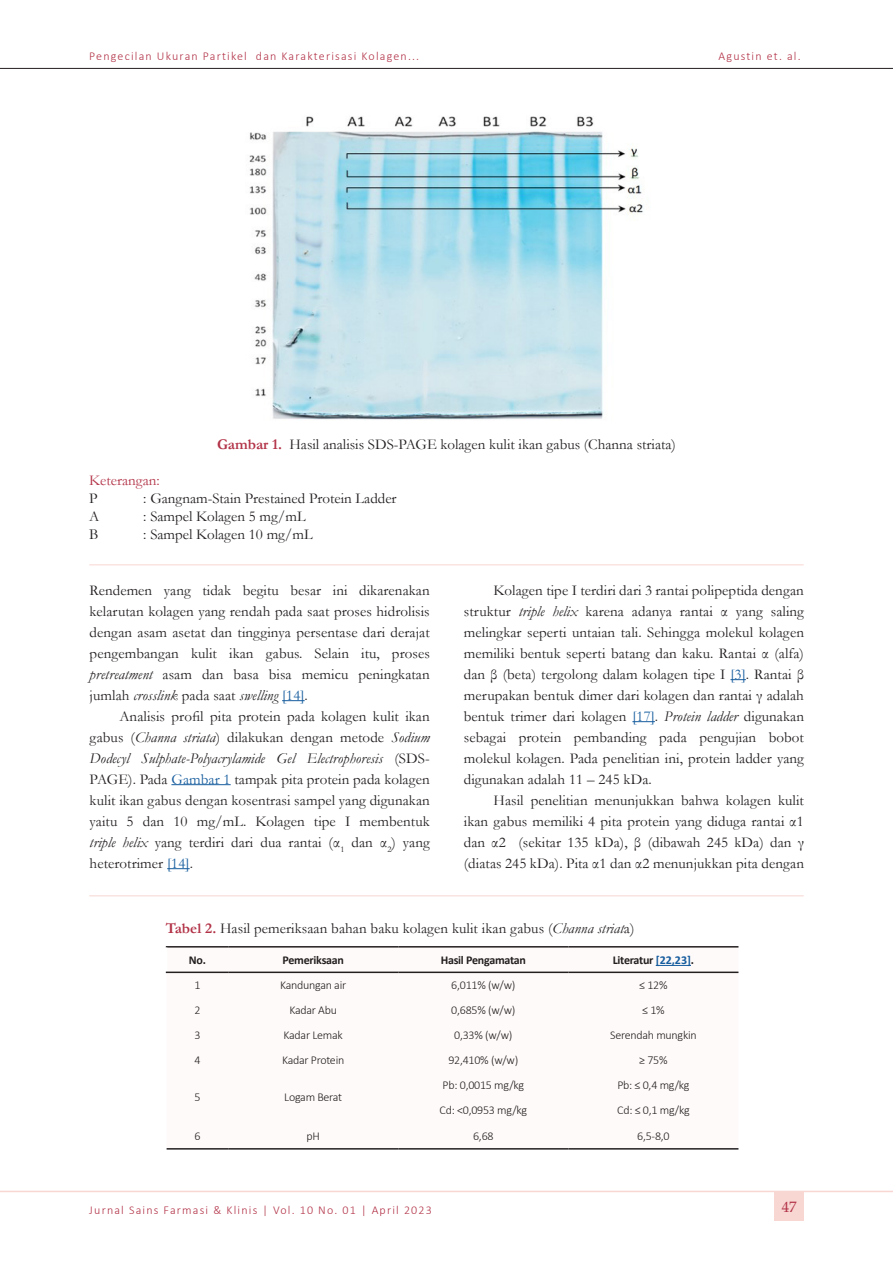
<style>
.page{position:relative;width:893px;height:1263px;background:#fff}
.page>*{position:absolute;margin:0;border:0;box-sizing:border-box;transform-origin:0 0}
.t1{font:15px/21px "Garamond";letter-spacing:.005em;color:#231f20;text-align:justify}
.t2{font:15px "Garamond";color:#b23247}
.t3{font:15px "Book Antiqua";color:#b23247}
.t4{font:300 12px "Calibri";letter-spacing:-.02em;color:#231f20}
.t5{font:300 12px "Calibri";letter-spacing:.1em;color:#b23247}
.t6{font:700 12px "Calibri";letter-spacing:-.02em;color:#231f20}
.s1{font-weight:700;color:#b23247}
.s2{font-style:italic}
.s3{color:#175d9e}
</style>
<div class="page">
<hr style="left:0;top:68px;width:893px;height:1px;background:#231f20">
<hr style="left:0;top:1191px;width:893px;height:1px;background:#f8d6d2">
<div style="left:774px;top:1191px;width:30px;height:30px;background:#f8d6d2"></div>
<svg style="left:282px;top:700px;width:23px;height:1px"></svg>
<hr style="left:171px;top:784px;width:60px;height:1px;background:#175d9e">
<svg style="left:167px;top:868px;width:23px;height:1px"></svg>
<svg style="left:730px;top:679px;width:16px;height:1px"></svg>
<svg style="left:632px;top:721px;width:23px;height:1px"></svg>
<img style="left:249px;top:116px;width:395px;height:304px">
<svg style="left:167px;top:947px;width:571px;height:27px"></svg>
<hr style="left:166px;top:946px;width:62px;height:1px;background:#231f20">
<hr style="left:166px;top:971px;width:62px;height:2px;background:#231f20">
<hr style="left:228px;top:971px;width:170px;height:2px;background:#231f20">
<hr style="left:398px;top:971px;width:170px;height:2px;background:#231f20">
<hr style="left:568px;top:971px;width:170px;height:2px;background:#231f20">
<hr style="left:167px;top:1148px;width:61px;height:1px;background:#231f20">
<hr style="left:228px;top:1148px;width:170px;height:1px;background:#231f20">
<hr style="left:398px;top:1148px;width:170px;height:1px;background:#231f20">
<hr style="left:568px;top:1148px;width:170px;height:1px;background:#231f20">
<hr style="left:228px;top:946px;width:170px;height:1px;background:#231f20">
<hr style="left:398px;top:946px;width:170px;height:1px;background:#231f20">
<hr style="left:568px;top:946px;width:170px;height:1px;background:#231f20">
<hr style="left:656px;top:965px;width:35px;height:1px;background:#175d9e">
<hr style="left:89px;top:565px;width:715px;height:1px;background:#f8d6d2">
<hr style="left:89px;top:895px;width:715px;height:1px;background:#f8d6d2">
<p class="t5" style="left:89px;top:49px;width:331px">Pengecilan Ukuran Partikel dan Karakterisasi Kolagen...</p>
<p class="t5" style="left:718px;top:49px;width:84px">Agustin et. al.</p>
<p class="t1" style="left:217px;top:434px;width:460px"><span class="s1">Gambar 1.</span> Hasil analisis SDS-PAGE kolagen kulit ikan gabus (Channa striata)</p>
<p class="t2" style="left:89px;top:470px;width:72px">Keterangan:</p>
<p class="t1" style="left:89px;top:488px;width:10px">P</p>
<p class="t1" style="left:143px;top:488px;width:255px">: Gangnam-Stain Prestained Protein Ladder</p>
<p class="t1" style="left:89px;top:506px;width:12px">A</p>
<p class="t1" style="left:143px;top:506px;width:164px">: Sampel Kolagen 5 mg/mL</p>
<p class="t1" style="left:89px;top:524px;width:11px">B</p>
<p class="t1" style="left:143px;top:524px;width:171px">: Sampel Kolagen 10 mg/mL</p>
<p class="t1" style="left:90px;top:579px;width:342px">Rendemen yang tidak begitu besar ini dikarenakan kelarutan kolagen yang rendah pada saat proses hidrolisis dengan asam asetat dan tingginya persentase dari derajat pengembangan kulit ikan gabus. Selain itu, proses <span class="s2">pretreatment</span> asam dan basa bisa memicu peningkatan jumlah <span class="s2">crosslink</span> pada saat <span class="s2">swelling</span> <span class="s3">[14]</span>.</p>
<p class="t1" style="left:90px;top:705px;width:342px;text-indent:30px">Analisis profil pita protein pada kolagen kulit ikan gabus (<span class="s2">Channa striata</span>) dilakukan dengan metode <span class="s2">Sodium Dodecyl Sulphate-Polyacrylamide Gel Electrophoresis</span> (SDS-PAGE). Pada <span class="s3">Gambar 1</span> tampak pita protein pada kolagen kulit ikan gabus dengan kosentrasi sampel yang digunakan yaitu 5 dan 10 mg/mL. Kolagen tipe I membentuk <span class="s2">triple helix</span> yang terdiri dari dua rantai (α<sub>1</sub> dan α<sub>2</sub>) yang heterotrimer <span class="s3">[14]</span>.</p>
<p class="t1" style="left:464px;top:579px;width:342px;text-indent:30px">Kolagen tipe I terdiri dari 3 rantai polipeptida dengan struktur <span class="s2">triple helix</span> karena adanya rantai α yang saling melingkar seperti untaian tali. Sehingga molekul kolagen memiliki bentuk seperti batang dan kaku. Rantai α (alfa) dan β (beta) tergolong dalam kolagen tipe I <span class="s3">[3]</span>. Rantai β merupakan bentuk dimer dari kolagen dan rantai γ adalah bentuk trimer dari kolagen <span class="s3">[17]</span>. <span class="s2">Protein ladder</span> digunakan sebagai protein pembanding pada pengujian bobot molekul kolagen. Pada penelitian ini, protein ladder yang digunakan adalah 11 – 245 kDa.</p>
<p class="t1" style="left:464px;top:789px;width:342px;text-indent:30px">Hasil penelitian menunjukkan bahwa kolagen kulit ikan gabus memiliki 4 pita protein yang diduga rantai α1 dan α2 (sekitar 135 kDa), β (dibawah 245 kDa) dan γ (diatas 245 kDa). Pita α1 dan α2 menunjukkan pita dengan</p>
<p class="t1" style="left:166px;top:918px;width:470px"><span class="s1">Tabel 2.</span> Hasil pemeriksaan bahan baku kolagen kulit ikan gabus (<span class="s2">Channa striat</span>a)</p>
<p class="t6" style="left:189px;top:951px;width:19px">No.</p>
<p class="t6" style="left:282px;top:951px;width:63px">Pemeriksaan</p>
<p class="t6" style="left:441px;top:951px;width:87px">Hasil Pengamatan</p>
<p class="t6" style="left:613px;top:951px;width:83px">Literatur <span class="s3">[22,23]</span>.</p>
<p class="t4" style="left:194px;top:977px;width:8px">1</p>
<p class="t4" style="left:280px;top:977px;width:67px">Kandungan air</p>
<p class="t4" style="left:451px;top:977px;width:66px">6,011% (w/w)</p>
<p class="t4" style="left:639px;top:977px;width:30px">≤ 12%</p>
<p class="t4" style="left:194px;top:1002px;width:8px">2</p>
<p class="t4" style="left:289px;top:1002px;width:49px">Kadar Abu</p>
<p class="t4" style="left:451px;top:1002px;width:66px">0,685% (w/w)</p>
<p class="t4" style="left:642px;top:1002px;width:24px">≤ 1%</p>
<p class="t4" style="left:194px;top:1027px;width:8px">3</p>
<p class="t4" style="left:284px;top:1027px;width:61px">Kadar Lemak</p>
<p class="t4" style="left:454px;top:1027px;width:60px">0,33% (w/w)</p>
<p class="t4" style="left:610px;top:1027px;width:88px">Serendah mungkin</p>
<p class="t4" style="left:194px;top:1052px;width:8px">4</p>
<p class="t4" style="left:282px;top:1052px;width:64px">Kadar Protein</p>
<p class="t4" style="left:448px;top:1052px;width:71px">92,410% (w/w)</p>
<p class="t4" style="left:639px;top:1052px;width:30px">≥ 75%</p>
<p class="t4" style="left:194px;top:1090px;width:8px">5</p>
<p class="t4" style="left:284px;top:1090px;width:59px">Logam Berat</p>
<p class="t4" style="left:443px;top:1077px;width:83px">Pb: 0,0015 mg/kg</p>
<p class="t4" style="left:617px;top:1077px;width:74px">Pb: ≤ 0,4 mg/kg</p>
<p class="t4" style="left:440px;top:1102px;width:89px">Cd: &lt;0,0953 mg/kg</p>
<p class="t4" style="left:617px;top:1102px;width:74px">Cd: ≤ 0,1 mg/kg</p>
<p class="t4" style="left:194px;top:1128px;width:8px">6</p>
<p class="t4" style="left:307px;top:1128px;width:15px">pH</p>
<p class="t4" style="left:473px;top:1128px;width:22px">6,68</p>
<p class="t4" style="left:637px;top:1128px;width:34px">6,5-8,0</p>
<p class="t5" style="left:89px;top:1202px;width:344px">Jurnal Sains Farmasi &amp; Klinis | Vol. 10 No. 01 | April 2023</p>
<p class="t3" style="left:782px;top:1196px;width:16px">47</p>
</div>
